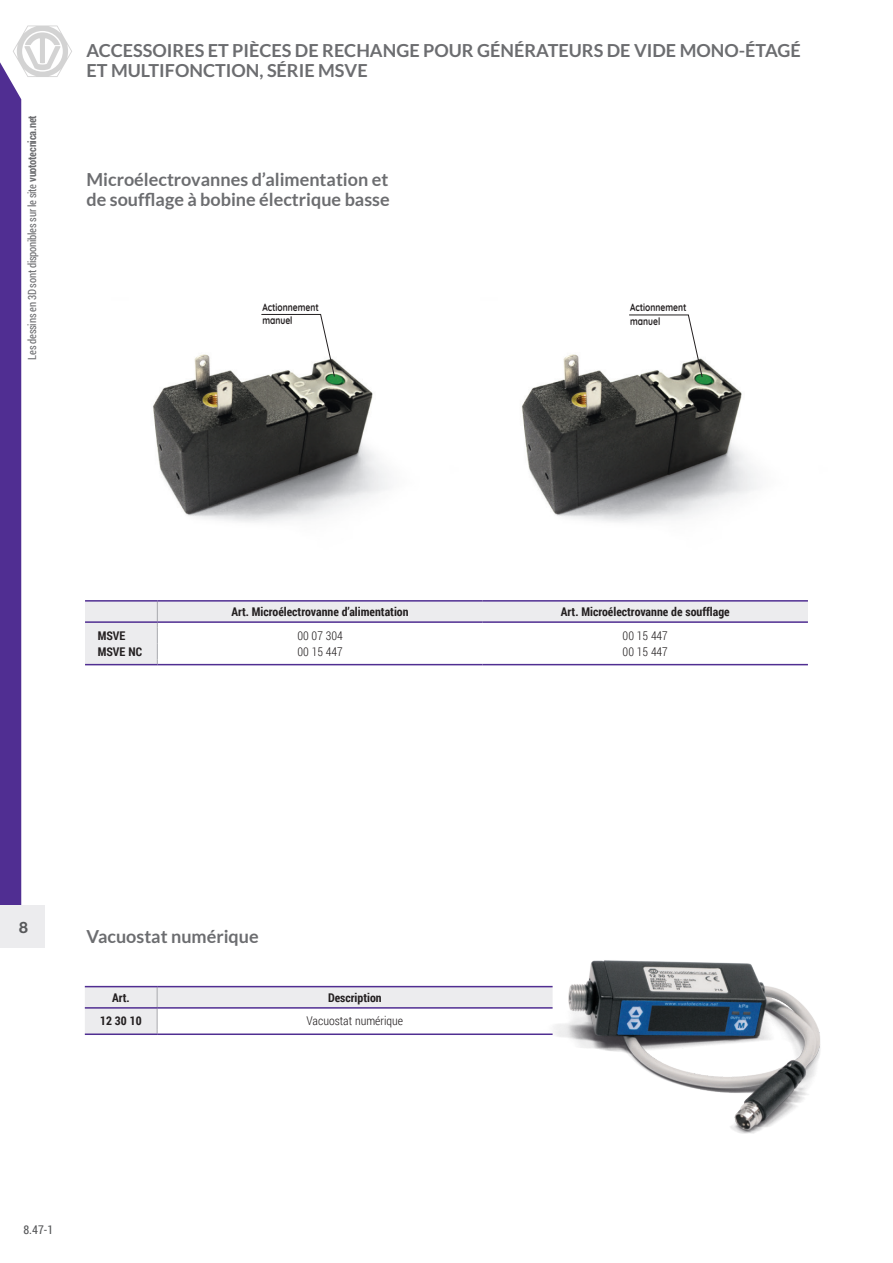
<style>
.page{position:relative;width:893px;height:1263px;background:#fff}
.page>*{position:absolute;margin:0;border:0;box-sizing:border-box;transform-origin:0 0}
.Titolo_prodotto{font:700 18px/20.2px "Lato";color:#6c6d70}
.t1{font:700 15.75px "Helvetica Neue LT Std";color:#57585a}
.Titolo_tabella{font:700 12px "Roboto Condensed";color:#231f20}
.Titolo_tabella_Light{font:300 12px "Roboto Condensed";color:#231f20}
.t2{font:12px "Roboto Condensed";color:#57585a}
.t3{font:11.25px "Roboto Condensed";letter-spacing:-.02em;color:#6c6d70;scale:.94 1}
.t4{font:700 10.5px "Quicksand";color:#231f20;scale:.8 1}
.s1{font-weight:700}
</style>
<div class="page">
<div style="left:0;top:905px;width:45px;height:42px;background:#ececee"></div>
<svg style="left:0;top:25px;width:72px;height:880px"></svg>
<img style="left:153px;top:354px;width:235px;height:168px">
<img style="left:521px;top:354px;width:236px;height:168px">
<img style="left:521px;top:960px;width:300px;height:174px">
<svg style="left:85px;top:602px;width:723px;height:62px"></svg>
<svg style="left:157px;top:602px;width:1px;height:62px"></svg>
<hr style="left:157px;top:621px;width:326px;height:2px;background:#502e92">
<hr style="left:483px;top:621px;width:325px;height:2px;background:#502e92">
<hr style="left:85px;top:664px;width:72px;height:1px;background:#502e92">
<hr style="left:157px;top:664px;width:326px;height:1px;background:#502e92">
<hr style="left:483px;top:664px;width:325px;height:1px;background:#502e92">
<hr style="left:85px;top:600px;width:72px;height:2px;background:#502e92">
<hr style="left:157px;top:600px;width:326px;height:2px;background:#502e92">
<hr style="left:483px;top:600px;width:325px;height:2px;background:#502e92">
<hr style="left:85px;top:621px;width:72px;height:2px;background:#502e92">
<svg style="left:85px;top:987px;width:468px;height:46px"></svg>
<hr style="left:157px;top:1007px;width:396px;height:2px;background:#502e92">
<hr style="left:85px;top:1033px;width:72px;height:2px;background:#502e92">
<hr style="left:157px;top:1033px;width:396px;height:2px;background:#502e92">
<hr style="left:85px;top:986px;width:72px;height:1px;background:#502e92">
<hr style="left:157px;top:986px;width:396px;height:1px;background:#502e92">
<hr style="left:85px;top:1007px;width:72px;height:2px;background:#502e92">
<svg style="left:629px;top:314px;width:74px;height:64px"></svg>
<svg style="left:261px;top:314px;width:74px;height:63px"></svg>
<p class="t3" style="left:24px;top:360px;width:261px;rotate:-90deg">Les dessins en 3D sont disponibles sur le site <span class="s1">vuototecnica.net</span></p>
<p class="Titolo_prodotto" style="left:87px;top:40px;width:716px">ACCESSOIRES ET PIÈCES DE RECHANGE POUR GÉNÉRATEURS DE VIDE MONO-ÉTAGÉ</p>
<p class="Titolo_prodotto" style="left:87px;top:60px;width:283px">ET MULTIFONCTION, SÉRIE MSVE</p>
<p class="Titolo_prodotto" style="left:87px;top:169px;width:305px">Microélectrovannes d’alimentation et de soufflage à bobine électrique basse</p>
<p class="t4" style="left:262px;top:299px;width:72px">Actionnement</p>
<p class="t4" style="left:262px;top:312px;width:39px">manuel</p>
<p class="t4" style="left:630px;top:299px;width:72px">Actionnement</p>
<p class="t4" style="left:630px;top:313px;width:39px">manuel</p>
<p class="Titolo_tabella" style="left:231px;top:603px;width:179px">Art. Microélectrovanne d’alimentation</p>
<p class="Titolo_tabella" style="left:561px;top:603px;width:170px">Art. Microélectrovanne de soufflage</p>
<p class="Titolo_tabella" style="left:98px;top:627px;width:29px">MSVE</p>
<p class="Titolo_tabella_Light" style="left:297px;top:627px;width:47px">00 07 304</p>
<p class="Titolo_tabella_Light" style="left:623px;top:627px;width:47px">00 15 447</p>
<p class="Titolo_tabella" style="left:98px;top:643px;width:46px">MSVE NC</p>
<p class="Titolo_tabella_Light" style="left:297px;top:643px;width:47px">00 15 447</p>
<p class="Titolo_tabella_Light" style="left:623px;top:643px;width:47px">00 15 447</p>
<p class="t1" style="left:19px;top:918px;width:10px">8</p>
<p class="Titolo_prodotto" style="left:86px;top:926px;width:174px">Vacuostat numérique</p>
<p class="Titolo_tabella" style="left:112px;top:989px;width:19px">Art.</p>
<p class="Titolo_tabella" style="left:328px;top:989px;width:55px">Description</p>
<p class="Titolo_tabella_Light" style="left:307px;top:1013px;width:98px">Vacuostat numérique</p>
<p class="Titolo_tabella" style="left:100px;top:1012px;width:43px">12 30 10</p>
<p class="t2" style="left:23px;top:1221px;width:31px">8.47-1</p>
</div>
